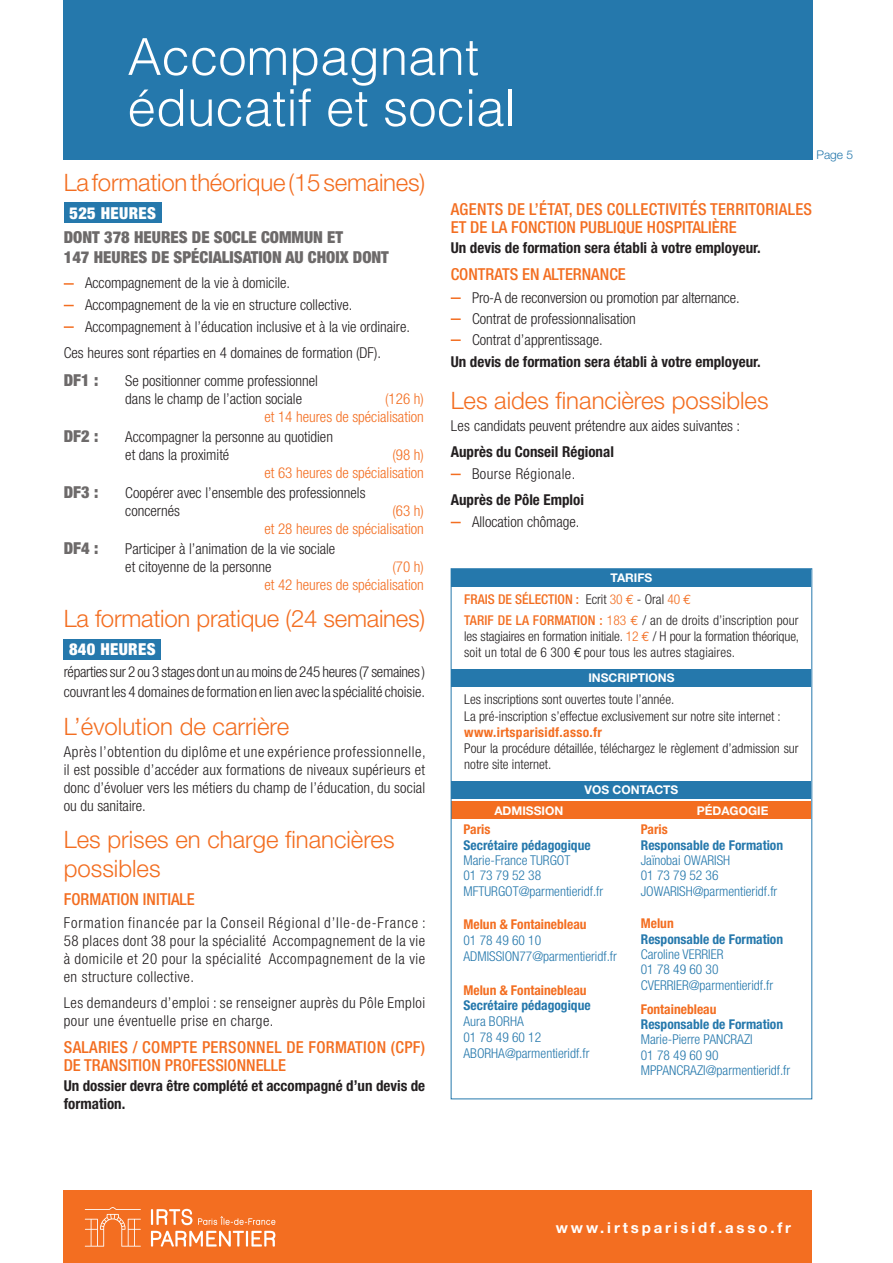
<style>
.page{position:relative;width:893px;height:1263px;background:#fff}
.page>*{position:absolute;margin:0;border:0;box-sizing:border-box;transform-origin:0 0}
.t1{font:300 51px/51px "Helvetica";color:#fff}
.t2{font:300 24px/28.8px "Helvetica Neue";color:#f36e21}
.t3{font:500 condensed 16.5px/18px "Helvetica Neue";letter-spacing:.02em;color:#f36e21}
.t4{font:900 condensed 16.5px/19.8px "Helvetica Neue";color:#6d6a6a}
.t5{font:500 condensed 16.5px "Helvetica Neue";color:#f36e21}
.t6{font:900 condensed 16.5px "Helvetica Neue";letter-spacing:.02em;color:#fff}
.t7{font:300 condensed 15px/18px "Helvetica Neue";color:#231f20}
.t8{font:700 condensed 15px/18px "Helvetica Neue";color:#231f20}
.t9{font:300 condensed 15px/18px "Helvetica Neue";color:#f36e21;text-align:right}
.t10{font:300 condensed 15px/18px "Helvetica Neue";letter-spacing:.03em;color:#231f20}
.t11{font:700 15px "Helvetica Neue";letter-spacing:.19em;color:#fff}
.t12{font:300 condensed 13.5px/16.2px "Helvetica Neue";color:#231f20}
.t13{font:300 condensed 13.5px/15.5px "Helvetica Neue";color:#2578ac}
.t14{font:700 condensed 13.5px "Helvetica Neue";color:#2578ac}
.t15{font:700 condensed 13.5px "Helvetica Neue";color:#f36e21}
.t16{font:700 condensed 13.5px "Helvetica Neue";letter-spacing:.025em;color:#f36e21}
.t17{font:700 12px "Helvetica Neue";color:#fff}
.t18{font:300 12px "Helvetica Neue";color:#2578ac}
.s1{font-weight:500;color:#f36e21}
.s2{color:#f36e21}
.s3{font-family:"Euro Mono";font-weight:400;font-stretch:normal;color:#f36e21}
.s4{font-family:"Euro Mono";font-weight:400;font-stretch:normal}
</style>
<div class="page">
<div style="left:64px;top:1191px;width:748px;height:72px;background:#f36e21"></div>
<svg style="left:151px;top:1231px;width:124px;height:15px"></svg>
<svg style="left:151px;top:1209px;width:41px;height:16px"></svg>
<svg style="left:198px;top:1216px;width:77px;height:9px"></svg>
<svg style="left:85px;top:1207px;width:56px;height:39px"></svg>
<div style="left:63px;top:0;width:749px;height:159px;background:#2578ac"></div>
<div style="left:64px;top:202px;width:98px;height:21px;background:#2578ac"></div>
<svg style="left:64px;top:283px;width:10px;height:2px"></svg>
<svg style="left:64px;top:326px;width:10px;height:2px"></svg>
<div style="left:64px;top:639px;width:97px;height:20px;background:#2578ac"></div>
<svg style="left:451px;top:297px;width:10px;height:2px"></svg>
<svg style="left:451px;top:318px;width:10px;height:2px"></svg>
<svg style="left:451px;top:339px;width:10px;height:2px"></svg>
<div style="left:451px;top:569px;width:360px;height:17px;background:#2578ac"></div>
<div style="left:451px;top:669px;width:360px;height:17px;background:#2578ac"></div>
<div style="left:451px;top:781px;width:360px;height:17px;background:#2578ac"></div>
<div style="left:451px;top:801px;width:360px;height:17px;background:#f36e21"></div>
<h1 class="t1" style="left:128px;top:30px;width:390px">Accompagnant éducatif et social</h1>
<p class="t18" style="left:816px;top:148px;width:38px">Page 5</p>
<h2 class="t2" style="left:64px;top:167px;width:363px">La formation théorique (15 semaines)</h2>
<p class="t6" style="left:69px;top:203px;width:88px">525 HEURES</p>
<p class="t4" style="left:64px;top:227px;width:327px">DONT 378 HEURES DE SOCLE COMMUN ET<br>147 HEURES DE SPÉCIALISATION AU CHOIX DONT</p>
<p class="t7" style="left:85px;top:272px;width:327px;line-height:21.6px">Accompagnement de la vie à domicile.<br>Accompagnement de la vie en structure collective.<br>Accompagnement à l’éducation inclusive et à la vie ordinaire.</p>
<p class="t7" style="left:64px;top:344px;width:319px">Ces heures sont réparties en 4 domaines de formation (DF).</p>
<p class="t4" style="left:64px;top:370px;width:36px">DF1 :</p>
<p class="t7" style="left:125px;top:372px;width:194px">Se positionner comme professionnel dans le champ de l’action sociale</p>
<p class="t9" style="left:264px;top:390px;width:161px">(126 h)<br>et 14 heures de spécialisation</p>
<p class="t4" style="left:64px;top:426px;width:36px">DF2 :</p>
<p class="t7" style="left:125px;top:428px;width:209px">Accompagner la personne au quotidien et dans la proximité</p>
<p class="t9" style="left:264px;top:446px;width:161px">(98 h)<br>et 63 heures de spécialisation</p>
<p class="t4" style="left:64px;top:482px;width:36px">DF3 :</p>
<p class="t7" style="left:125px;top:484px;width:242px">Coopérer avec l’ensemble des professionnels concernés</p>
<p class="t9" style="left:264px;top:502px;width:161px">(63 h)<br>et 28 heures de spécialisation</p>
<p class="t4" style="left:64px;top:538px;width:36px">DF4 :</p>
<p class="t7" style="left:125px;top:539px;width:212px">Participer à l’animation de la vie sociale et citoyenne de la personne</p>
<p class="t9" style="left:264px;top:557px;width:161px">(70 h)<br>et 42 heures de spécialisation</p>
<h2 class="t2" style="left:64px;top:604px;width:363px">La formation pratique (24 semaines)</h2>
<p class="t6" style="left:69px;top:639px;width:88px">840 HEURES</p>
<p class="t7" style="left:64px;top:662px;width:363px;line-height:19.8px">réparties sur 2 ou 3 stages dont un au moins de 245 heures (7 semaines ) couvrant les 4 domaines de formation en lien avec la spécialité choisie.</p>
<h2 class="t2" style="left:64px;top:711px;width:227px">L’évolution de carrière</h2>
<p class="t7" style="left:64px;top:742px;width:363px;text-align:justify">Après l’obtention du diplôme et une expérience professionnelle, il est possible d’accéder aux formations de niveaux supérieurs et donc d’évoluer vers les métiers du champ de l’éducation, du social ou du sanitaire.</p>
<h2 class="t2" style="left:64px;top:825px;width:332px">Les prises en charge financières possibles</h2>
<p class="t5" style="left:64px;top:889px;width:133px">FORMATION INITIALE</p>
<p class="t7" style="left:64px;top:913px;width:363px;text-align:justify">Formation financée par la Conseil Régional d’Ile-de-France :<br>58 places dont 38 pour la spécialité Accompagnement de la vie à domicile et 20 pour la spécialité Accompagnement de la vie en structure collective.</p>
<p class="t10" style="left:64px;top:993px;width:363px">Les demandeurs d’emploi : se renseigner auprès du Pôle Emploi pour une éventuelle prise en charge.</p>
<p class="t3" style="left:64px;top:1037px;width:363px">SALARIES / COMPTE PERSONNEL DE FORMATION (CPF)<br>DE TRANSITION PROFESSIONNELLE</p>
<p class="t8" style="left:64px;top:1076px;width:363px">Un dossier devra être complété et accompagné d’un devis de formation.</p>
<p class="t3" style="left:451px;top:200px;width:363px">AGENTS DE L’ÉTAT, DES COLLECTIVITÉS TERRITORIALES<br>ET DE LA FONCTION PUBLIQUE HOSPITALIÈRE</p>
<p class="t8" style="left:451px;top:239px;width:311px">Un devis de formation sera établi à votre employeur.</p>
<p class="t5" style="left:451px;top:264px;width:177px">CONTRATS EN ALTERNANCE</p>
<p class="t7" style="left:472px;top:287px;width:269px;line-height:21px">Pro-A de reconversion ou promotion par alternance.<br>Contrat de professionnalisation<br>Contrat d’apprentissage.</p>
<p class="t8" style="left:451px;top:352px;width:311px">Un devis de formation sera établi à votre employeur.</p>
<h2 class="t2" style="left:451px;top:385px;width:319px">Les aides financières possibles</h2>
<p class="t7" style="left:451px;top:416px;width:291px">Les candidats peuvent prétendre aux aides suivantes :</p>
<p class="t8" style="left:451px;top:443px;width:165px">Auprès du Conseil Régional</p>
<p class="t10" style="left:472px;top:464px;width:105px">Bourse Régionale.</p>
<p class="t8" style="left:451px;top:491px;width:135px">Auprès de Pôle Emploi</p>
<p class="t7" style="left:472px;top:513px;width:109px">Allocation chômage.</p>
<p class="t17" style="left:611px;top:571px;width:43px">TARIFS</p>
<p class="t12" style="left:464px;top:589px;width:336px;line-height:20.4px"><span class="s1">FRAIS DE SÉLECTION :</span> Ecrit <span class="s2">30</span> <span class="s3">E</span> - Oral <span class="s2">40</span> <span class="s3">E<br></span><span class="s1">TARIF DE LA FORMATION :</span> <span class="s2">183</span> <span class="s3">E</span> / an de droits d’inscription pour</p>
<p class="t12" style="left:464px;top:628px;width:336px">les stagiaires en formation initiale. <span class="s2">12</span> <span class="s3">E</span> / H pour la formation théorique, soit un total de 6 300 <span class="s4">E</span>pour tous les autres stagiaires.</p>
<p class="t17" style="left:588px;top:671px;width:88px">INSCRIPTIONS</p>
<p class="t12" style="left:464px;top:691px;width:318px">Les inscriptions sont ouvertes toute l’année.<br>La pré-inscription s’effectue exclusivement sur notre site internet :</p>
<p class="t16" style="left:464px;top:724px;width:139px">www.irtsparisidf.asso.fr</p>
<p class="t12" style="left:464px;top:740px;width:336px">Pour la procédure détaillée, téléchargez le règlement d’admission sur notre site internet.</p>
<p class="t17" style="left:585px;top:782px;width:95px">VOS CONTACTS</p>
<p class="t17" style="left:494px;top:803px;width:70px">ADMISSION</p>
<p class="t17" style="left:697px;top:803px;width:73px">PÉDAGOGIE</p>
<p class="t15" style="left:463px;top:821px;width:28px">Paris</p>
<p class="t14" style="left:463px;top:837px;width:129px">Secrétaire pédagogique</p>
<p class="t13" style="left:463px;top:852px;width:141px">Marie-France TURGOT<br>01 73 79 52 38<br>MFTURGOT@parmentieridf.fr</p>
<p class="t15" style="left:463px;top:916px;width:125px">Melun &amp; Fontainebleau</p>
<p class="t13" style="left:463px;top:932px;width:155px;line-height:16.2px">01 78 49 60 10<br>ADMISSION77@parmentieridf.fr</p>
<p class="t15" style="left:463px;top:981px;width:125px">Melun &amp; Fontainebleau</p>
<p class="t14" style="left:463px;top:997px;width:129px">Secrétaire pédagogique</p>
<p class="t13" style="left:463px;top:1013px;width:128px">Aura BORHA<br>01 78 49 60 12<br>ABORHA@parmentieridf.fr</p>
<p class="t15" style="left:641px;top:821px;width:28px">Paris</p>
<p class="t14" style="left:641px;top:837px;width:144px">Responsable de Formation</p>
<p class="t13" style="left:641px;top:852px;width:138px">Jaïnobai OWARISH<br>01 73 79 52 36<br>JOWARISH@parmentieridf.fr</p>
<p class="t15" style="left:641px;top:915px;width:34px">Melun</p>
<p class="t14" style="left:641px;top:930px;width:144px">Responsable de Formation</p>
<p class="t13" style="left:641px;top:946px;width:134px">Caroline VERRIER<br>01 78 49 60 30<br>CVERRIER@parmentieridf.fr</p>
<p class="t15" style="left:641px;top:1000px;width:77px">Fontainebleau</p>
<p class="t14" style="left:641px;top:1016px;width:144px">Responsable de Formation</p>
<p class="t13" style="left:641px;top:1032px;width:151px">Marie-Pierre PANCRAZI<br>01 78 49 60 90<br>MPPANCRAZI@parmentieridf.fr</p>
<p class="t11" style="left:556px;top:1218px;width:237px">www.irtsparisidf.asso.fr</p>
</div>
